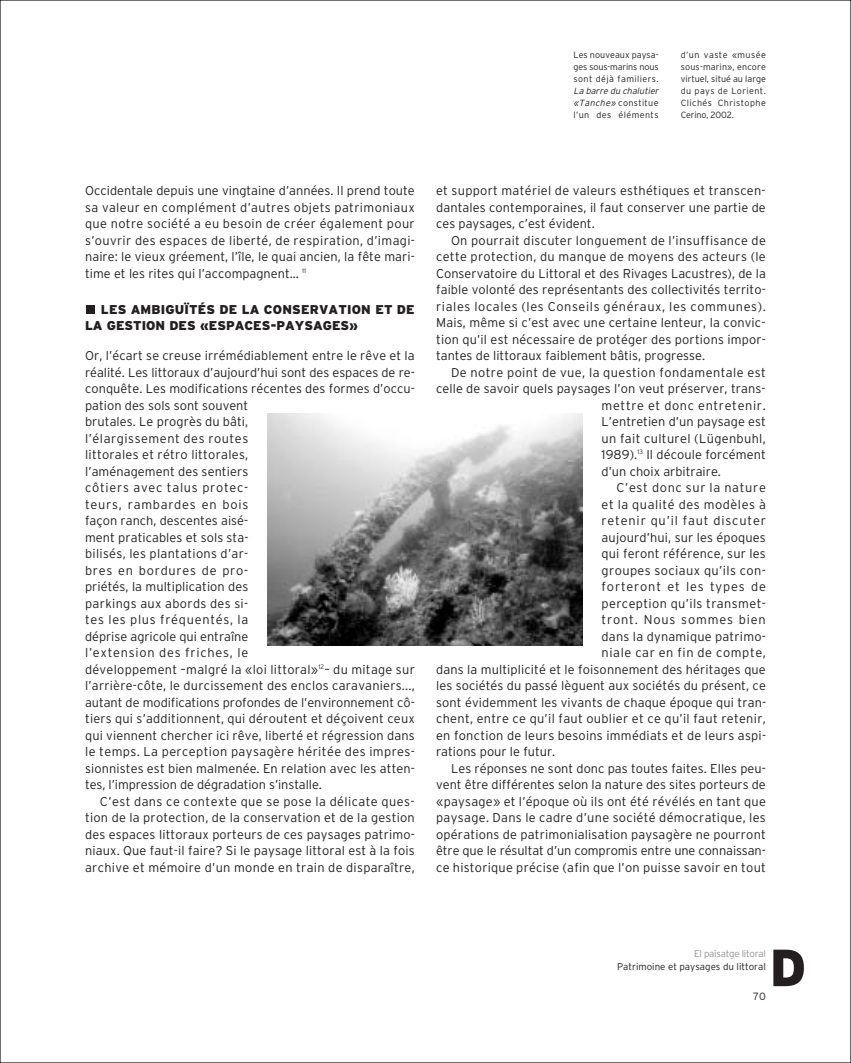
<style>
.page{position:relative;width:851px;height:1063px;background:#fff}
.page>*{position:absolute;margin:0;border:0;box-sizing:border-box;transform-origin:0 0}
.t1{font:900 52.2px "Interstate";color:#231f20}
.t2{font:300 12.75px/16.5px "Interstate";letter-spacing:.01em;color:#231f20;text-align:justify}
.t3{font:300 12.75px "Interstate";letter-spacing:.03em;color:#231f20}
.t4{font:300 12.75px "Interstate";letter-spacing:.065em;color:#231f20}
.t5{font:900 12.75px/16.5px "Interstate";letter-spacing:.015em;color:#231f20}
.t6{font:300 12.75px "Interstate";letter-spacing:.045em;color:#231f20}
.t7{font:300 12.75px "Interstate";letter-spacing:.05em;color:#231f20}
.t8{font:300 12.75px "Interstate";letter-spacing:.055em;color:#231f20}
.t9{font:300 10.5px "Interstate";color:#231f20}
.t10{font:300 9.75px "Interstate";color:#231f20}
.t11{font:300 9.75px "Interstate";letter-spacing:-.025em;color:#939598}
.t12{font:300 9px/12px "Interstate";letter-spacing:.025em;color:#231f20;text-align:justify}
.t13{font:italic 300 9px/12px "Interstate";color:#231f20}
.s1{font-style:normal}
</style>
<div class="page">
<div style="left:87px;top:305px;width:8px;height:9px;background:#231f20"></div>
<img style="left:268px;top:414px;width:314px;height:231px">
<p class="t12" style="left:573px;top:49px;width:87px">Les nouveaux paysa&shy;ges sous-marins nous sont déjà familiers.</p>
<p class="t13" style="left:573px;top:85px;width:88px">La barre du chalutier «Tanche»<span class="s1">constitue l’un des éléments</span></p>
<p class="t12" style="left:680px;top:49px;width:87px">d’un vaste «musée sous-marin», encore virtuel, situé au large du pays de Lorient.<br>Clichés Christophe Cerino, 2002.</p>
<p class="t2" style="left:85px;top:183px;width:331px">Occidentale depuis une vingtaine d’années. Il prend toute sa valeur en complément d’autres objets patrimoniaux que notre société a eu besoin de créer également pour s’ouvrir des espaces de liberté, de respiration, d’imagi&shy;naire: le vieux gréement, l’île, le quai ancien, la fête mari&shy;time et les rites qui l’accompagnent... <sup>11</sup></p>
<p class="t5" style="left:85px;top:301px;width:331px;text-indent:16px">LES AMBIGUÏTÉS DE LA CONSERVATION ET DE<br>LA GESTION DES «ESPACES-PAYSAGES»</p>
<p class="t2" style="left:85px;top:348px;width:331px;text-align:left">Or, l’écart se creuse irrémédiablement entre le rêve et la réalité. Les littoraux d’aujourd’hui sont des espaces de re&shy;conquête. Les modifications récentes des formes d’occu&shy;pation des sols sont souvent<br>brutales. Le progrès du bâti,<br>l’élargissement des routes<br>littorales et rétro littorales,<br>l’aménagement des sentiers<br>côtiers avec talus protec-<br>teurs, rambardes en bois<br>façon ranch, descentes aisé-<br>ment praticables et sols sta-<br>bilisés, les plantations d’ar-<br>bres en bordures de pro-<br>priétés, la multiplication des<br>parkings aux abords des si-<br>tes les plus fréquentés, la<br>déprise agricole qui entraîne<br>l’extension des friches, le<br>développement –malgré la «loi littoral»<sup>12</sup>– du mitage sur l’arrière-côte, le durcissement des enclos caravaniers..., autant de modifications profondes de l’environnement cô&shy;tiers qui s’additionnent, qui déroutent et déçoivent ceux qui viennent chercher ici rêve, liberté et régression dans le temps. La perception paysagère héritée des impres&shy;sionnistes est bien malmenée. En relation avec les atten&shy;tes, l’impression de dégradation s’installe.</p>
<p class="t2" style="left:85px;top:793px;width:331px;text-indent:15px">C’est dans ce contexte que se pose la délicate ques&shy;tion de la protection, de la conservation et de la gestion des espaces littoraux porteurs de ces paysages patrimo&shy;niaux. Que faut-il faire? Si le paysage littoral est à la fois archive et mémoire d’un monde en train de disparaître,</p>
<p class="t2" style="left:436px;top:183px;width:331px">et support matériel de valeurs esthétiques et transcen&shy;dantales contemporaines, il faut conserver une partie de ces paysages, c’est évident.</p>
<p class="t2" style="left:436px;top:232px;width:331px;text-indent:15px">On pourrait discuter longuement de l’insuffisance de cette protection, du manque de moyens des acteurs (le Conservatoire du Littoral et des Rivages Lacustres), de la faible volonté des représentants des collectivités territo&shy;riales locales (les Conseils généraux, les communes).<br>Mais, même si c’est avec une certaine lenteur, la convic&shy;tion qu’il est nécessaire de protéger des portions impor&shy;tantes de littoraux faiblement bâtis, progresse.</p>
<p class="t3" style="left:451px;top:365px;width:316px">De notre point de vue, la question fondamentale est</p>
<p class="t2" style="left:436px;top:381px;width:331px">celle de savoir quels paysages l’on veut préserver, trans-</p>
<p class="t7" style="left:601px;top:398px;width:166px">mettre et donc entretenir.</p>
<p class="t2" style="left:601px;top:414px;width:166px">L’entretien d’un paysage est</p>
<p class="t2" style="left:601px;top:430px;width:166px">un fait culturel (Lügenbuhl,</p>
<p class="t2" style="left:601px;top:447px;width:166px">1989).<sup>13</sup> Il découle forcément</p>
<p class="t2" style="left:601px;top:463px;width:121px">d’un choix arbitraire.</p>
<p class="t8" style="left:616px;top:480px;width:151px">C’est donc sur la nature</p>
<p class="t6" style="left:601px;top:497px;width:166px">et la qualité des modèles à</p>
<p class="t4" style="left:601px;top:513px;width:166px">retenir qu’il faut discuter</p>
<p class="t2" style="left:601px;top:529px;width:166px">aujourd’hui, sur les époques</p>
<p class="t2" style="left:601px;top:546px;width:166px">qui feront référence, sur les</p>
<p class="t3" style="left:601px;top:563px;width:166px">groupes sociaux qu’ils con-</p>
<p class="t4" style="left:601px;top:579px;width:166px">forteront et les types de</p>
<p class="t3" style="left:601px;top:596px;width:166px">perception qu’ils transmet-</p>
<p class="t4" style="left:601px;top:612px;width:166px">tront. Nous sommes bien</p>
<p class="t2" style="left:601px;top:628px;width:166px">dans la dynamique patrimo-</p>
<p class="t6" style="left:601px;top:645px;width:166px">niale car en fin de compte,</p>
<p class="t2" style="left:436px;top:661px;width:331px">dans la multiplicité et le foisonnement des héritages que</p>
<p class="t2" style="left:436px;top:678px;width:331px">les sociétés du passé lèguent aux sociétés du présent, ce</p>
<p class="t2" style="left:436px;top:694px;width:331px">sont évidemment les vivants de chaque époque qui tran-</p>
<p class="t2" style="left:436px;top:711px;width:331px">chent, entre ce qu’il faut oublier et ce qu’il faut retenir,</p>
<p class="t2" style="left:436px;top:727px;width:331px">en fonction de leurs besoins immédiats et de leurs aspi-</p>
<p class="t2" style="left:436px;top:744px;width:121px">rations pour le futur.</p>
<p class="t2" style="left:451px;top:760px;width:316px">Les réponses ne sont donc pas toutes faites. Elles peu-</p>
<p class="t2" style="left:436px;top:777px;width:331px">vent être différentes selon la nature des sites porteurs de</p>
<p class="t2" style="left:436px;top:793px;width:331px">«paysage» et l’époque où ils ont été révélés en tant que</p>
<p class="t2" style="left:436px;top:810px;width:331px">paysage. Dans le cadre d’une société démocratique, les</p>
<p class="t2" style="left:436px;top:826px;width:331px">opérations de patrimonialisation paysagère ne pourront</p>
<p class="t2" style="left:436px;top:843px;width:331px">être que le résultat d’un compromis entre une connaissan-</p>
<p class="t2" style="left:436px;top:859px;width:331px">ce historique précise (afin que l’on puisse savoir en tout</p>
<p class="t11" style="left:694px;top:948px;width:73px">El paisatge litoral</p>
<p class="t10" style="left:617px;top:961px;width:150px">Patrimoine et paysages du littoral</p>
<p class="t9" style="left:753px;top:990px;width:14px">70</p>
<h1 class="t1" style="left:769px;top:938px;width:38px">D</h1>
</div>
